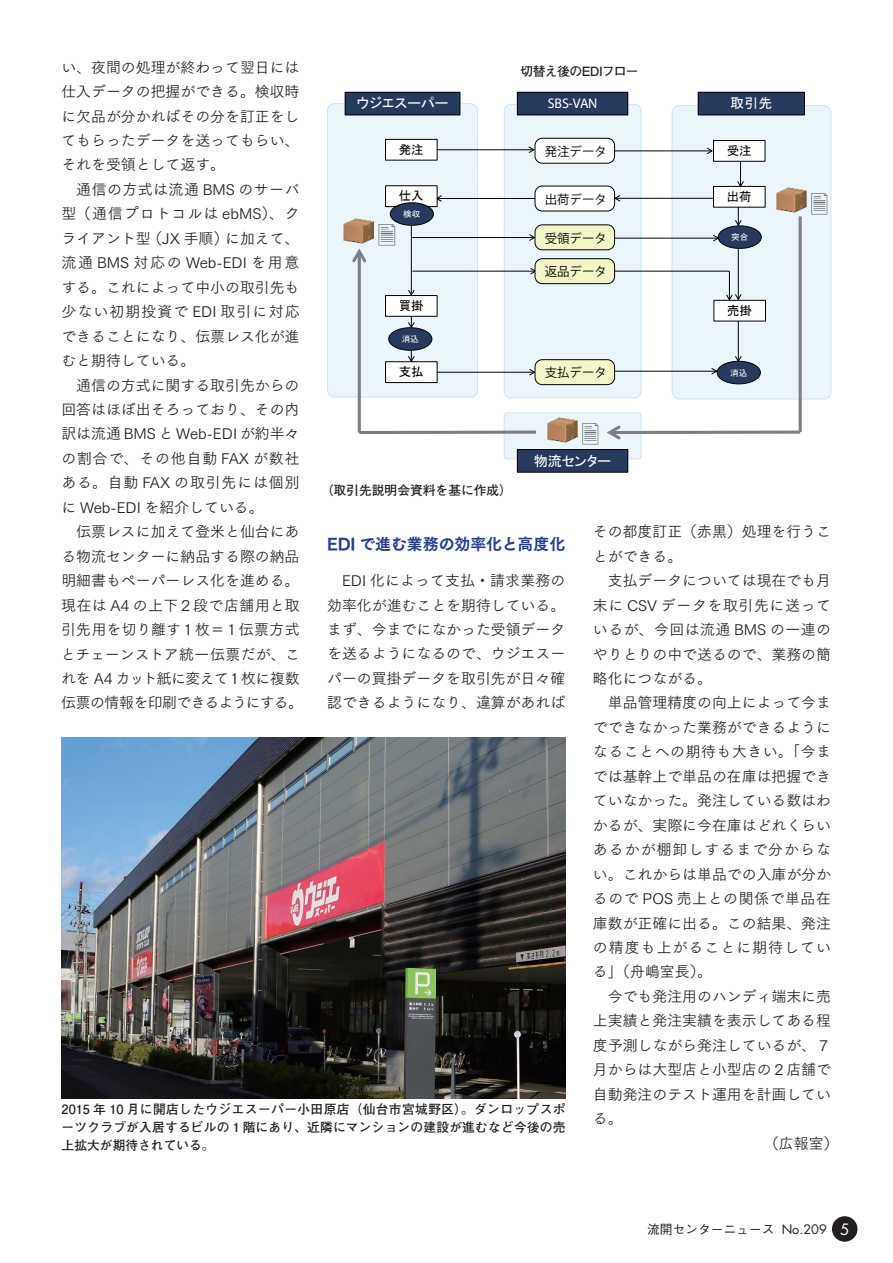
<style>
.page{position:relative;width:893px;height:1263px;background:#fff}
.page>*{position:absolute;margin:0;border:0;box-sizing:border-box;transform-origin:0 0}
.t1{font:15.9px "Tsuku Go Pro E";letter-spacing:-.005em;color:#253f8e}
.t2{font:14.85px/24.5px "Tsuku Go Pro R";color:#231f20}
.t3{font:14.85px "Tsuku Go Pro R";letter-spacing:.04em;color:#231f20}
.t4{font:14.85px "Tsuku Go Pro R";letter-spacing:.07em;color:#231f20}
.t5{font:14.85px "Tsuku Go Pro R";letter-spacing:.045em;color:#231f20}
.t6{font:14.85px "Tsuku Go Pro R";letter-spacing:.035em;color:#231f20}
.t7{font:13.95px "MS P Gothic";color:#fff}
.t8{font:13.95px "Myriad Pro";letter-spacing:-.03em;color:#fff}
.t9{font:700 12.75px/17.9px "Futo Go B101 Pr 5";color:#231f20;text-align:justify}
.t10{font:500 12.75px "Gothic BBB Pr 6";color:#231f20}
.t11{font:700 12.75px "Futo Go B101 Pr 5";letter-spacing:-.04em;color:#231f20}
.t12{font:12.45px "Koz Go Pr 6 N";color:#030303}
.t13{font:12.45px "MS P Gothic";color:#030303}
.t14{font:8.55px "MS P Gothic";color:#fff}
.s1{font-family:"Futura";font-weight:400}
.s2{font-family:"Futura";font-weight:400;font-size:15.15px;color:#fff}
</style>
<div class="page">
<div style="left:504px;top:104px;width:137px;height:294px;background:#ebf6fc;border-radius:6px"></div>
<div style="left:672px;top:106px;width:159px;height:293px;background:#ebf6fc;border-radius:7px"></div>
<svg style="left:504px;top:413px;width:137px;height:46px;background:#d8d7d4"></svg>
<div style="left:504px;top:413px;width:137px;height:46px;border:1px solid #7fa9d6;border-radius:2px"></div>
<div style="left:327px;top:104px;width:151px;height:293px;background:#ebf6fc;border-radius:7px"></div>
<div style="left:327px;top:103px;width:151px;height:294px;border:1px solid #7fa9d6;border-radius:7px"></div>
<div style="left:345px;top:92px;width:115px;height:23px;background:#273a5e"></div>
<div style="left:345px;top:92px;width:115px;height:23px;border:1px solid #030303"></div>
<div style="left:517px;top:92px;width:111px;height:23px;background:#273a5e"></div>
<div style="left:517px;top:92px;width:111px;height:23px;border:1px solid #030303"></div>
<div style="left:698px;top:92px;width:106px;height:23px;background:#273a5e"></div>
<div style="left:698px;top:92px;width:107px;height:23px;border:1px solid #030303"></div>
<hr style="left:430px;top:149px;width:104px;height:1px;background:#030303">
<svg style="left:528px;top:146px;width:7px;height:7px"></svg>
<hr style="left:615px;top:151px;width:97px;height:1px;background:#030303">
<svg style="left:706px;top:147px;width:7px;height:7px"></svg>
<svg style="left:737px;top:162px;width:7px;height:24px"></svg>
<hr style="left:437px;top:198px;width:98px;height:1px;background:#030303">
<svg style="left:437px;top:195px;width:5px;height:7px"></svg>
<hr style="left:411px;top:207px;width:1px;height:88px;background:#030303">
<div style="left:535px;top:138px;width:80px;height:25px;background:#fff;border-radius:7px"></div>
<div style="left:535px;top:138px;width:80px;height:25px;border:1px solid #030303;border-radius:7px"></div>
<div style="left:535px;top:186px;width:80px;height:25px;background:#fff;border-radius:7px"></div>
<div style="left:535px;top:186px;width:80px;height:25px;border:1px solid #030303;border-radius:7px"></div>
<div style="left:535px;top:225px;width:80px;height:25px;background:#f5f6c7;border-radius:7px"></div>
<div style="left:535px;top:225px;width:80px;height:25px;border:1px solid #030303;border-radius:7px"></div>
<div style="left:535px;top:259px;width:80px;height:25px;background:#f5f6c7;border-radius:7px"></div>
<div style="left:535px;top:258px;width:80px;height:26px;border:1px solid #030303;border-radius:7px"></div>
<div style="left:535px;top:360px;width:80px;height:25px;background:#f5f6c7;border-radius:7px"></div>
<div style="left:535px;top:359px;width:80px;height:26px;border:1px solid #030303;border-radius:7px"></div>
<div style="left:385px;top:139px;width:52px;height:21px;background:#fff"></div>
<div style="left:385px;top:139px;width:52px;height:21px;border:1px solid #030303"></div>
<div style="left:713px;top:140px;width:52px;height:21px;background:#fff"></div>
<div style="left:713px;top:140px;width:52px;height:22px;border:1px solid #030303"></div>
<div style="left:385px;top:186px;width:52px;height:21px;background:#fff"></div>
<div style="left:385px;top:185px;width:52px;height:22px;border:1px solid #030303"></div>
<div style="left:713px;top:186px;width:52px;height:21px;background:#fff"></div>
<div style="left:713px;top:186px;width:52px;height:21px;border:1px solid #030303"></div>
<div style="left:517px;top:449px;width:111px;height:23px;background:#273a5e"></div>
<div style="left:517px;top:449px;width:111px;height:23px;border:1px solid #030303"></div>
<div style="left:390px;top:203px;width:43px;height:22px;background:#273a5e;border-radius:50%"></div>
<div style="left:390px;top:202px;width:44px;height:24px;border:1px solid #030303;border-radius:50%"></div>
<svg style="left:604px;top:195px;width:198px;height:247px"></svg>
<div style="left:714px;top:300px;width:51px;height:21px;background:#fff"></div>
<div style="left:714px;top:300px;width:52px;height:21px;border:1px solid #030303"></div>
<svg style="left:350px;top:234px;width:187px;height:200px"></svg>
<div style="left:389px;top:328px;width:43px;height:22px;background:#273a5e;border-radius:50%"></div>
<div style="left:388px;top:327px;width:44px;height:24px;border:1px solid #030303;border-radius:50%"></div>
<img style="left:62px;top:738px;width:503px;height:360px">
<div style="left:832px;top:1216px;width:25px;height:26px;background:#231f20;border-radius:50%"></div>
<p class="t2" style="left:61px;top:53px;width:244px">い、夜間の処理が終わって翌日には仕入データの把握ができる。検収時に欠品が分かればその分を訂正をしてもらったデータを送ってもらい、それを受領として返す。<br>　通信の方式は流通 BMS のサーバ型（通信プロトコルは ebMS）、クライアント型（JX 手順）に加えて、流通 BMS 対応の Web-EDI を用意する。これによって中小の取引先も少ない初期投資で EDI 取引に対応できることになり、伝票レス化が進むと期待している。<br>　通信の方式に関する取引先からの回答はほぼ出そろっており、その内訳は流通 BMS と Web-EDI が約半々の割合で、その他自動 FAX が数社ある。自動 FAX の取引先には個別に Web-EDI を紹介している。<br>　伝票レスに加えて登米と仙台にある物流センターに納品する際の納品明細書もペーパーレス化を進める。現在は A4 の上下２段で店舗用と取引先用を切り離す１枚＝１伝票方式とチェーンストア統一伝票だが、これを A4 カット紙に変えて１枚に複数伝票の情報を印刷できるようにする。</p>
<p class="t11" style="left:520px;top:61px;width:120px">切替え後のEDIフロー</p>
<p class="t7" style="left:356px;top:96px;width:93px">ウジエスーパー</p>
<p class="t8" style="left:548px;top:95px;width:51px">SBS‐VAN</p>
<p class="t7" style="left:730px;top:96px;width:44px">取引先</p>
<p class="t12" style="left:545px;top:144px;width:64px">発注データ</p>
<p class="t12" style="left:545px;top:192px;width:64px">出荷データ</p>
<p class="t12" style="left:545px;top:231px;width:64px">受領データ</p>
<p class="t12" style="left:545px;top:265px;width:64px">返品データ</p>
<p class="t13" style="left:399px;top:143px;width:26px">発注</p>
<p class="t13" style="left:727px;top:144px;width:26px">受注</p>
<p class="t13" style="left:399px;top:190px;width:26px">仕入</p>
<p class="t13" style="left:727px;top:190px;width:26px">出荷</p>
<p class="t14" style="left:403px;top:210px;width:19px">検収</p>
<p class="t14" style="left:731px;top:233px;width:19px">突合</p>
<p class="t13" style="left:399px;top:299px;width:26px">買掛</p>
<p class="t13" style="left:727px;top:304px;width:26px">売掛</p>
<p class="t14" style="left:402px;top:335px;width:19px">消込</p>
<p class="t13" style="left:399px;top:366px;width:26px">支払</p>
<p class="t12" style="left:545px;top:366px;width:64px">支払データ</p>
<p class="t14" style="left:730px;top:368px;width:19px">消込</p>
<p class="t7" style="left:534px;top:454px;width:79px">物流センター</p>
<p class="t9" style="left:321px;top:480px;width:193px">（取引先説明会資料を基に作成）</p>
<p class="t2" style="left:593px;top:518px;width:240px">その都度訂正（赤黒）処理を行うこ</p>
<p class="t2" style="left:593px;top:542px;width:91px">とができる。</p>
<p class="t2" style="left:593px;top:567px;width:240px">　支払データについては現在でも月</p>
<p class="t5" style="left:593px;top:593px;width:240px">末に CSV データを取引先に送って</p>
<p class="t6" style="left:593px;top:617px;width:240px">いるが、今回は流通 BMS の一連の</p>
<p class="t2" style="left:593px;top:640px;width:240px">やりとりの中で送るので、業務の簡</p>
<p class="t2" style="left:593px;top:664px;width:121px">略化につながる。</p>
<p class="t2" style="left:593px;top:689px;width:240px">　単品管理精度の向上によって今ま</p>
<p class="t2" style="left:593px;top:713px;width:240px">でできなかった業務ができるように</p>
<p class="t3" style="left:593px;top:739px;width:240px">なることへの期待も大きい。「今ま</p>
<p class="t2" style="left:593px;top:762px;width:240px">では基幹上で単品の在庫は把握でき</p>
<p class="t2" style="left:593px;top:787px;width:240px">ていなかった。発注している数はわ</p>
<p class="t2" style="left:593px;top:811px;width:240px">かるが、実際に今在庫はどれくらい</p>
<p class="t4" style="left:593px;top:837px;width:240px">あるかが棚卸しするまで分からな</p>
<p class="t2" style="left:593px;top:860px;width:240px">い。これからは単品での入庫が分か</p>
<p class="t3" style="left:593px;top:886px;width:240px">るので POS 売上との関係で単品在</p>
<p class="t2" style="left:593px;top:909px;width:240px">庫数が正確に出る。この結果、発注</p>
<p class="t4" style="left:593px;top:935px;width:240px">の精度も上がることに期待してい</p>
<p class="t2" style="left:593px;top:958px;width:121px">る」（舟嶋室長）。</p>
<p class="t2" style="left:593px;top:982px;width:240px">　今でも発注用のハンディ端末に売</p>
<p class="t2" style="left:593px;top:1007px;width:240px">上実績と発注実績を表示してある程</p>
<p class="t2" style="left:593px;top:1031px;width:240px">度予測しながら発注しているが、７</p>
<p class="t2" style="left:593px;top:1056px;width:240px">月からは大型店と小型店の２店舗で</p>
<p class="t2" style="left:593px;top:1080px;width:240px">自動発注のテスト運用を計画してい</p>
<p class="t2" style="left:593px;top:1105px;width:31px">る。</p>
<p class="t2" style="left:764px;top:1129px;width:76px">（広報室）</p>
<p class="t1" style="left:327px;top:530px;width:240px">EDI で進む業務の効率化と高度化</p>
<p class="t2" style="left:327px;top:567px;width:240px;text-align:justify">　EDI 化によって支払・請求業務の効率化が進むことを期待している。まず、今までになかった受領データを送るようになるので、ウジエスーパーの買掛データを取引先が日々確認できるようになり、違算があれば</p>
<p class="t9" style="left:62px;top:1100px;width:505px">2015 年 10 月に開店したウジエスーパー小田原店（仙台市宮城野区）。ダンロップスポーツクラブが入居するビルの１階にあり、近隣にマンションの建設が進むなど今後の売上拡大が期待されている。</p>
<p class="t10" style="left:647px;top:1219px;width:204px">流開センターニュース <span class="s1">No.209</span> <span class="s2">5</span></p>
</div>
